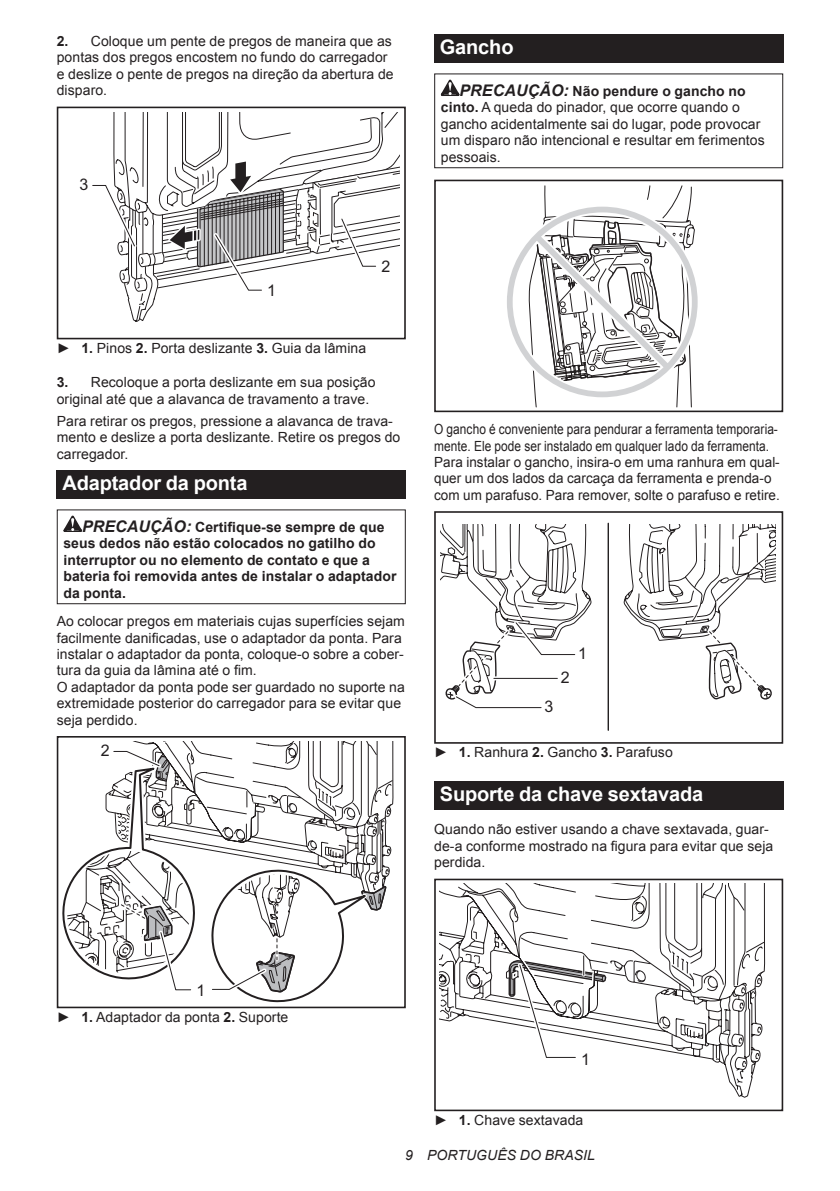
<style>
.page{position:relative;width:840px;height:1191px;background:#fff}
.page>*{position:absolute;margin:0;border:0;box-sizing:border-box;transform-origin:0 0}
.t1{font:700 20px "Arial";letter-spacing:-.01em;color:#fff}
.t2{font:16px "Arial";color:#231f20}
.t3{font:14px/16.4px "Arial";letter-spacing:.005em;color:#231f20}
.t4{font:14px/16.4px "Arial";letter-spacing:.005em;color:#231f20;scale:.85 1}
.t5{font:700 14px/16.4px "Arial";letter-spacing:.005em;color:#231f20}
.t6{font:italic 14px "Arial";letter-spacing:.005em;color:#231f20}
.s1{font-weight:700}
.s2{font-style:italic;font-size:16px}
.s3{font-weight:700;font-style:italic;font-size:16px}
</style>
<div class="page">
<div style="left:57px;top:107px;width:348px;height:232px;border:2px solid #231f20"></div>
<svg style="left:92px;top:112px;width:307px;height:210px"></svg>
<div style="left:57px;top:470px;width:348px;height:28px;background:#231f20"></div>
<svg style="left:63px;top:515px;width:19px;height:17px"></svg>
<div style="left:57px;top:509px;width:348px;height:95px;border:1px solid #231f20"></div>
<div style="left:57px;top:736px;width:348px;height:272px;border:2px solid #231f20"></div>
<svg style="left:57px;top:741px;width:336px;height:266px"></svg>
<div style="left:434px;top:34px;width:348px;height:29px;background:#231f20"></div>
<svg style="left:440px;top:80px;width:19px;height:16px"></svg>
<div style="left:434px;top:73px;width:348px;height:95px;border:1px solid #231f20"></div>
<svg style="left:507px;top:185px;width:191px;height:223px"></svg>
<div style="left:434px;top:180px;width:348px;height:232px;border:2px solid #231f20"></div>
<hr style="left:607px;top:523px;width:1px;height:207px;background:#231f20">
<div style="left:434px;top:511px;width:348px;height:232px;border:2px solid #231f20"></div>
<svg style="left:440px;top:524px;width:334px;height:192px"></svg>
<div style="left:434px;top:781px;width:348px;height:28px;background:#231f20"></div>
<svg style="left:439px;top:883px;width:325px;height:215px"></svg>
<div style="left:434px;top:1082px;width:73px;height:29px;background:#fff"></div>
<div style="left:434px;top:878px;width:348px;height:233px;border:2px solid #231f20"></div>
<svg style="left:505px;top:878px;width:102px;height:233px"></svg>
<p class="t3" style="left:57px;top:33px;width:338px"><span class="s1">2.</span> Coloque um pente de pregos de maneira que as pontas dos pregos encostem no fundo do carregador e deslize o pente de pregos na direção da abertura de disparo.</p>
<p class="t2" style="left:79px;top:174px;width:10px">3</p>
<p class="t2" style="left:267px;top:280px;width:10px">1</p>
<p class="t2" style="left:381px;top:256px;width:10px">2</p>
<p class="t3" style="left:57px;top:340px;width:311px">► <span class="s1">1.</span> Pinos <span class="s1">2.</span> Porta deslizante <span class="s1">3.</span> Guia da lâmina</p>
<p class="t3" style="left:57px;top:374px;width:320px"><span class="s1">3.</span> Recoloque a porta deslizante em sua posição original até que a alavanca de travamento a trave.</p>
<p class="t3" style="left:57px;top:413px;width:345px">Para retirar os pregos, pressione a alavanca de trava&shy;mento e deslize a porta deslizante. Retire os pregos do carregador.</p>
<h1 class="t1" style="left:62px;top:469px;width:186px">Adaptador da ponta</h1>
<p class="t5" style="left:63px;top:519px;width:334px;text-indent:19px"><span class="s2">PRECAUÇÃO:</span> Certifique-se sempre de que seus dedos não estão colocados no gatilho do interruptor ou no elemento de contato e que a bateria foi removida antes de instalar o adaptador da ponta.</p>
<p class="t3" style="left:57px;top:613px;width:349px">Ao colocar pregos em materiais cujas superfícies sejam facilmente danificadas, use o adaptador da ponta. Para instalar o adaptador da ponta, coloque-o sobre a cober&shy;tura da guia da lâmina até o fim.<br>O adaptador da ponta pode ser guardado no suporte na extremidade posterior do carregador para se evitar que seja perdido.</p>
<p class="t2" style="left:101px;top:740px;width:10px">2</p>
<h1 class="t1" style="left:439px;top:34px;width:75px">Gancho</h1>
<p class="t3" style="left:440px;top:83px;width:325px;text-indent:19px"><span class="s3">PRECAUÇÃO:</span> <span class="s1">Não pendure o gancho no cinto.</span> A queda do pinador, que ocorre quando o gancho acidentalmente sai do lugar, pode provocar um disparo não intencional e resultar em ferimentos pessoais.</p>
<p class="t4" style="left:434px;top:421px;width:408px">O gancho é conveniente para pendurar a ferramenta temporaria&shy;mente. Ele pode ser instalado em qualquer lado da ferramenta.<br>Para instalar o gancho, insira-o em uma ranhura em qual&shy;quer um dos lados da carcaça da ferramenta e prenda-o com um parafuso. Para remover, solte o parafuso e retire.</p>
<p class="t2" style="left:560px;top:666px;width:10px">2</p>
<p class="t2" style="left:578px;top:642px;width:10px">1</p>
<p class="t2" style="left:544px;top:695px;width:10px">3</p>
<p class="t3" style="left:434px;top:744px;width:240px">► <span class="s1">1.</span> Ranhura <span class="s1">2.</span> Gancho <span class="s1">3.</span> Parafuso</p>
<h1 class="t1" style="left:439px;top:780px;width:265px">Suporte da chave sextavada</h1>
<p class="t3" style="left:434px;top:821px;width:340px">Quando não estiver usando a chave sextavada, guar&shy;de-a conforme mostrado na figura para evitar que seja perdida.</p>
<p class="t2" style="left:196px;top:979px;width:10px">1</p>
<p class="t3" style="left:57px;top:1008px;width:233px">► <span class="s1">1.</span> Adaptador da ponta <span class="s1">2.</span> Suporte</p>
<p class="t2" style="left:581px;top:1048px;width:10px">1</p>
<p class="t3" style="left:434px;top:1111px;width:151px">► <span class="s1">1.</span> Chave sextavada</p>
<p class="t6" style="left:405px;top:1146px;width:191px">9 PORTUGUÊS DO BRASIL</p>
</div>
